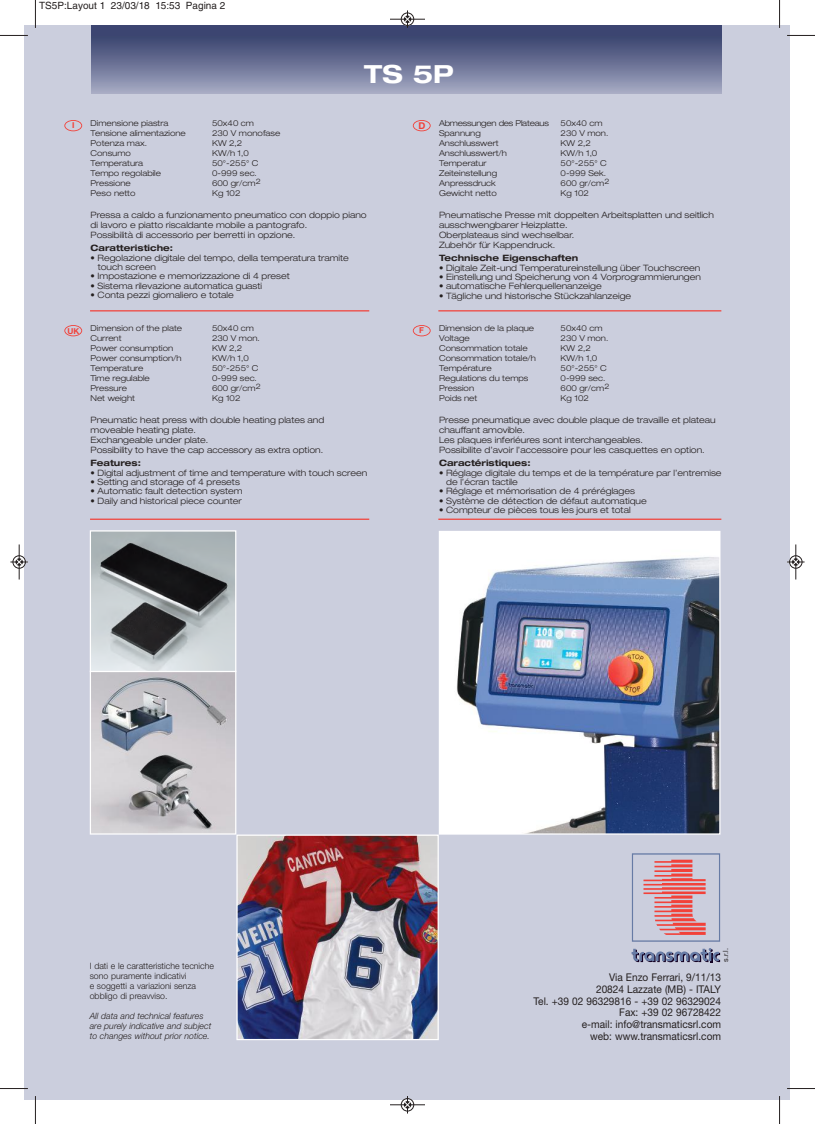
<style>
.page{position:relative;width:815px;height:1124px;background:#fff}
.page>*{position:absolute;margin:0;border:0;box-sizing:border-box;transform-origin:0 0}
.t1{font:700 expanded 25px "Helvetica Neue";color:#fff}
.t2{font:10.62px/11.9px "Helvetica Neue";color:#241f1f;text-align:right;scale:.95 1}
.t3{font:10px "Helvetica";color:#241f1f}
.t4{font:700 9.38px "Helvetica Neue";color:#f24139}
.t5{font:300 expanded 8.75px/10px "Helvetica Neue";color:#241f1f}
.t6{font:300 8.75px/10px "Helvetica Neue";color:#241f1f}
.t7{font:italic 300 8.75px/10px "Helvetica Neue";color:#241f1f}
.t8{font:700 expanded 8.75px "Helvetica Neue";color:#241f1f}
.t9{font:300 expanded 8.12px/10px "Helvetica Neue";color:#241f1f}
.t10{font:700 8.12px "Helvetica Neue";color:#f24139}
.t11{font:7.25px "Helvetica Neue";color:#241f1f}
</style>
<div class="page">
<div style="left:25px;top:25px;width:765px;height:1073px;background:#cbcedd"></div>
<div style="left:91px;top:35px;width:630px;height:59px;background:linear-gradient(to bottom,#36406c,#a6aac3)"></div>
<div style="left:91px;top:25px;width:630px;height:10px;background:#3c4571"></div>
<svg style="left:64px;top:120px;width:18px;height:11px"></svg>
<svg style="left:413px;top:120px;width:18px;height:11px"></svg>
<hr style="left:90px;top:310px;width:279px;height:1px;background:#f24139">
<hr style="left:438px;top:310px;width:283px;height:1px;background:#f24139">
<hr style="left:438px;top:518px;width:283px;height:2px;background:#f24139">
<svg style="left:64px;top:325px;width:18px;height:11px"></svg>
<svg style="left:413px;top:325px;width:18px;height:11px"></svg>
<hr style="left:90px;top:518px;width:279px;height:2px;background:#f24139">
<svg style="left:643px;top:859px;width:63px;height:75px"></svg>
<div style="left:632px;top:853px;width:88px;height:88px;border:1px solid #677ba5"></div>
<svg style="left:632px;top:948px;width:88px;height:14px"></svg>
<img style="left:238px;top:836px;width:199px;height:201px">
<div style="left:236px;top:834px;width:203px;height:205px;border:1px solid #fff"></div>
<img style="left:92px;top:672px;width:142px;height:160px">
<div style="left:90px;top:670px;width:146px;height:164px;border:1px solid #fff"></div>
<svg style="left:92px;top:532px;width:142px;height:138px"></svg>
<div style="left:90px;top:530px;width:146px;height:142px;border:1px solid #fff"></div>
<img style="left:441px;top:532px;width:277px;height:300px">
<div style="left:439px;top:530px;width:281px;height:304px;border:1px solid #fff"></div>
<svg style="left:35px;top:0;width:1px;height:28px"></svg>
<svg style="left:0;top:35px;width:28px;height:1px"></svg>
<svg style="left:779px;top:0;width:1px;height:28px"></svg>
<svg style="left:787px;top:35px;width:28px;height:1px"></svg>
<svg style="left:35px;top:1096px;width:1px;height:27px"></svg>
<svg style="left:0;top:1087px;width:28px;height:2px"></svg>
<svg style="left:779px;top:1096px;width:1px;height:27px"></svg>
<svg style="left:787px;top:1088px;width:28px;height:1px"></svg>
<hr style="left:390px;top:19px;width:35px;height:1px;background:#241f1f">
<div style="left:401px;top:13px;width:13px;height:13px;border:1px solid #241f1f;border-radius:50%"></div>
<svg style="left:404px;top:10px;width:7px;height:18px"></svg>
<div style="left:401px;top:1097px;width:13px;height:14px;border:1px solid #fff;border-radius:50%"></div>
<hr style="left:390px;top:1104px;width:35px;height:1px;background:#241f1f">
<div style="left:401px;top:1098px;width:13px;height:12px;border:1px solid #241f1f;border-radius:50%"></div>
<svg style="left:404px;top:1096px;width:7px;height:17px"></svg>
<hr style="left:19px;top:544px;width:1px;height:35px;background:#241f1f">
<div style="left:13px;top:555px;width:13px;height:13px;border:1px solid #241f1f;border-radius:50%"></div>
<svg style="left:10px;top:558px;width:18px;height:7px"></svg>
<hr style="left:796px;top:544px;width:1px;height:35px;background:#241f1f">
<div style="left:789px;top:555px;width:13px;height:13px;border:1px solid #241f1f;border-radius:50%"></div>
<svg style="left:787px;top:558px;width:18px;height:7px"></svg>
<p class="t3" style="left:39px;top:2px;width:188px">TS5P:Layout 1 23/03/18 15:53 Pagina 2</p>
<p class="t10" style="left:72px;top:122px;width:4px">I</p>
<p class="t9" style="left:91px;top:119px;width:97px">Dimensione piastra<br>Tensione alimentazione<br>Potenza max.<br>Consumo<br>Temperatura<br>Tempo regolabile<br>Pressione<br>Peso netto</p>
<p class="t9" style="left:212px;top:119px;width:70px">50x40 cm<br>230 V monofase<br>KW 2,2<br>KW/h 1,0<br>50°-255° C<br>0-999 sec.<br>600 gr/cm<sup>2<br></sup>Kg 102</p>
<h1 class="t1" style="left:364px;top:65px;width:91px">TS 5P</h1>
<p class="t4" style="left:418px;top:122px;width:8px">D</p>
<p class="t9" style="left:439px;top:119px;width:111px">Abmessungen des Plateaus<br>Spannung<br>Anschlusswert<br>Anschlusswert/h<br>Temperatur<br>Zeiteinstellung<br>Anpressdruck<br>Gewicht netto</p>
<p class="t9" style="left:561px;top:119px;width:50px">50x40 cm<br>230 V mon.<br>KW 2,2<br>KW/h 1,0<br>50°-255° C<br>0-999 Sek.<br>600 gr/cm<sup>2<br></sup>Kg 102</p>
<p class="t10" style="left:67px;top:328px;width:13px">UK</p>
<p class="t5" style="left:91px;top:211px;width:278px">Pressa a caldo a funzionamento pneumatico con doppio piano di lavoro e piatto riscaldante mobile a pantografo.<br>Possibilità di accessorio per berretti in opzione.</p>
<p class="t8" style="left:91px;top:245px;width:84px">Caratteristiche:</p>
<p class="t5" style="left:98px;top:253px;width:253px;line-height:9.4px;text-indent:-7px">• Regolazione digitale del tempo, della temperatura tramite touch screen</p>
<p class="t5" style="left:91px;top:272px;width:201px">• Impostazione e memorizzazione di 4 preset</p>
<p class="t5" style="left:91px;top:281px;width:173px">• Sistema rilevazione automatica guasti</p>
<p class="t5" style="left:91px;top:291px;width:145px">• Conta pezzi giornaliero e totale</p>
<p class="t9" style="left:91px;top:324px;width:93px">Dimension of the plate<br>Current<br>Power consumption<br>Power consumption/h<br>Temperature<br>Time regulable<br>Pressure<br>Net weight</p>
<p class="t9" style="left:212px;top:324px;width:50px">50x40 cm<br>230 V mon.<br>KW 2,2<br>KW/h 1,0<br>50°-255° C<br>0-999 sec.<br>600 gr/cm<sup>2<br></sup>Kg 102</p>
<p class="t5" style="left:91px;top:416px;width:235px">Pneumatic heat press with double heating plates and moveable heating plate.<br>Exchangeable under plate.<br>Possibility to have the cap accessory as extra option.</p>
<p class="t8" style="left:91px;top:460px;width:52px">Features:</p>
<p class="t5" style="left:91px;top:468px;width:278px">• Digital adjustment of time and temperature with touch screen</p>
<p class="t5" style="left:91px;top:477px;width:151px">• Setting and storage of 4 presets</p>
<p class="t5" style="left:91px;top:487px;width:153px">• Automatic fault detection system</p>
<p class="t5" style="left:91px;top:496px;width:153px">• Daily and historical piece counter</p>
<p class="t10" style="left:419px;top:327px;width:6px">F</p>
<p class="t5" style="left:439px;top:211px;width:276px">Pneumatische Presse mit doppelten Arbeitsplatten und seitlich ausschwengbarer Heizplatte.<br>Oberplateaus sind wechselbar.<br>Zubehör für Kappendruck.</p>
<p class="t8" style="left:439px;top:255px;width:141px">Technische Eigenschaften</p>
<p class="t5" style="left:439px;top:263px;width:263px">• Digitale Zeit-und Temperatureinstellung über Touchscreen</p>
<p class="t5" style="left:439px;top:272px;width:263px">• Einstellung und Speicherung von 4 Vorprogrammierungen</p>
<p class="t5" style="left:439px;top:282px;width:164px">• automatische Fehlerquellenanzeige</p>
<p class="t5" style="left:439px;top:291px;width:194px">• Tägliche und historische Stückzahlanzeige</p>
<p class="t9" style="left:439px;top:324px;width:98px">Dimension de la plaque<br>Voltage<br>Consommation totale<br>Consommation totale/h<br>Température<br>Regulations du temps<br>Pression<br>Poids net</p>
<p class="t9" style="left:561px;top:324px;width:50px">50x40 cm<br>230 V mon.<br>KW 2,2<br>KW/h 1,0<br>50°-255° C<br>0-999 sec.<br>600 gr/cm<sup>2<br></sup>Kg 102</p>
<p class="t5" style="left:439px;top:416px;width:278px">Presse pneumatique avec double plaque de travaille et plateau chauffant amovible.<br>Les plaques inferiéures sont interchangeables.<br>Possibilite d’avoir l’accessoire pour les casquettes en option.</p>
<p class="t8" style="left:439px;top:460px;width:93px">Caractéristiques:</p>
<p class="t5" style="left:446px;top:468px;width:277px;line-height:9.4px;text-indent:-7px">• Réglage digitale du temps et de la température par l’entremise de l’écran tactile</p>
<p class="t5" style="left:439px;top:487px;width:197px">• Réglage et mémorisation de 4 préréglages</p>
<p class="t5" style="left:439px;top:496px;width:209px">• Système de détection de défaut automatique</p>
<p class="t5" style="left:439px;top:506px;width:193px">• Compteur de pièces tous les jours et total</p>
<p class="t6" style="left:90px;top:961px;width:126px">I dati e le caratteristiche tecniche sono puramente indicativi<br>e soggetti a variazioni senza obbligo di preavviso.</p>
<p class="t7" style="left:90px;top:1011px;width:123px">All data and technical features are purely indicative and subject to changes without prior notice.</p>
<p class="t11" style="left:723px;top:962px;width:16px;rotate:-90deg">s.r.l.</p>
<p class="t2" style="left:534px;top:971px;width:199px">Via Enzo Ferrari, 9/11/13<br>20824 Lazzate (MB) - ITALY<br>Tel. +39 02 96329816 - +39 02 96329024<br>Fax: +39 02 96728422<br>e-mail: info@transmaticsrl.com<br>web: www.transmaticsrl.com</p>
</div>
